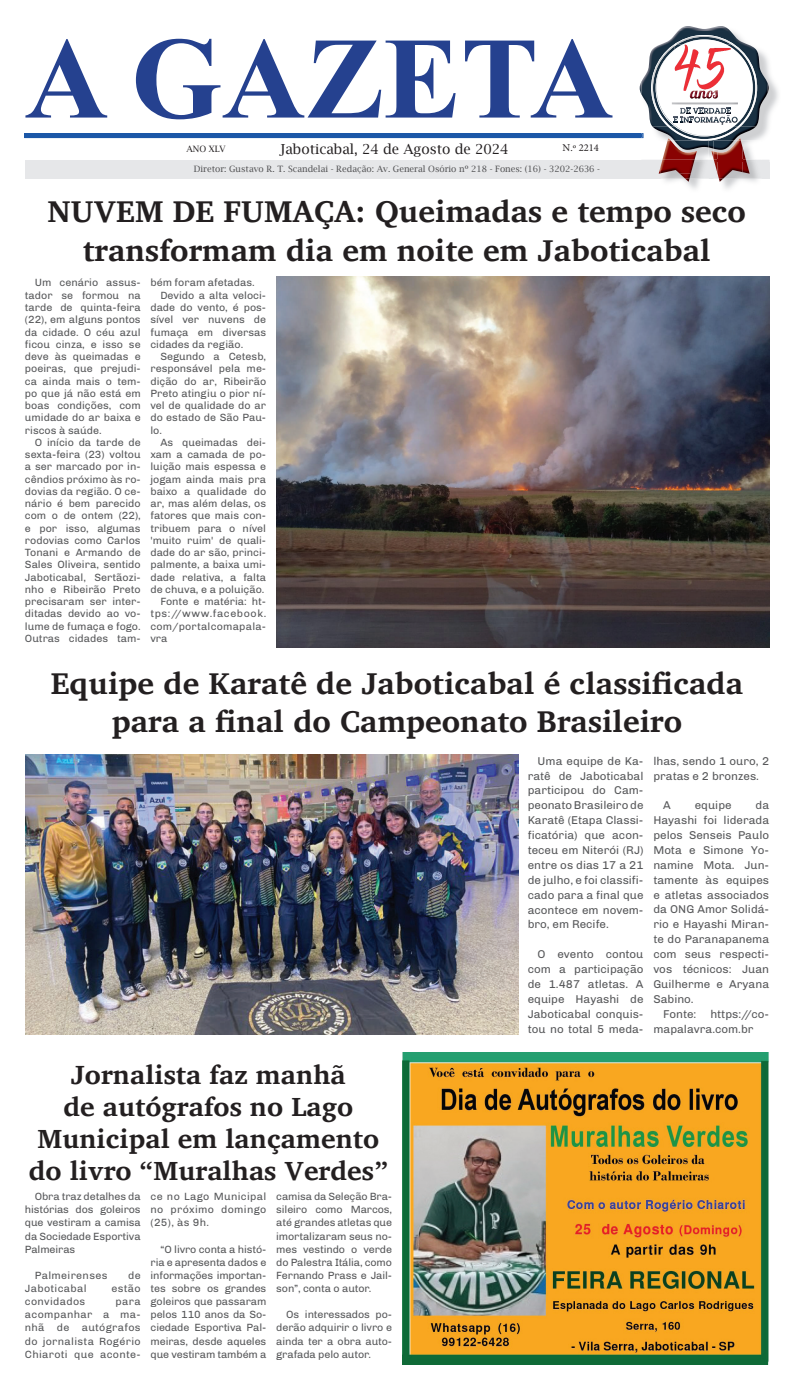
<style>
.page{position:relative;width:794px;height:1389px;background:#fff}
.page>*{position:absolute;margin:0;border:0;box-sizing:border-box;transform-origin:0 0}
.t1{font:700 30.71px/38.5px "Charis SIL";color:#231f20;text-align:center}
.t2{font:700 26.86px/32px "Charis SIL";color:#231f20;text-align:center}
.t3{font:13.83px "Lucida Bright";color:#231f20}
.t4{font:11.38px/14.9px "Chivo";color:#57585a;text-align:justify}
.t5{font:10.5px/12.2px "Chivo";color:#57585a;text-align:justify}
.t6{font:10.5px "Chivo";letter-spacing:.03em;color:#57585a}
.t7{font:10.5px "Chivo";letter-spacing:.055em;color:#57585a}
.t8{font:10.5px "Chivo";letter-spacing:.02em;color:#57585a}
.t9{font:10.5px "Minion Pro";color:#231f20}
.t10{font:8.75px "Lucida Bright";color:#505052}
.t11{font:8.75px "Lucida Bright";color:#231f20}
</style>
<div class="page">
<div style="left:25px;top:160px;width:744px;height:18px;background:#e6e7e9"></div>
<svg style="left:25px;top:39px;width:587px;height:80px"></svg>
<img style="left:641px;top:30px;width:138px;height:132px">
<div style="left:24px;top:133px;width:619px;height:5px;background:#1b57a7"></div>
<img style="left:641px;top:30px;width:37px;height:1px">
<img style="left:641px;top:160px;width:128px;height:2px">
<img style="left:682px;top:26px;width:44px;height:2px">
<img style="left:678px;top:28px;width:52px;height:3px">
<img style="left:652px;top:83px;width:116px;height:66px">
<svg style="left:639px;top:83px;width:2px;height:11px"></svg>
<img style="left:641px;top:31px;width:126px;height:95px">
<img style="left:651px;top:35px;width:63px;height:63px">
<img style="left:667px;top:126px;width:73px;height:14px">
<img style="left:652px;top:36px;width:104px;height:90px">
<img style="left:655px;top:39px;width:42px;height:56px">
<svg style="left:752px;top:78px;width:5px;height:20px"></svg>
<img style="left:674px;top:126px;width:60px;height:10px">
<img style="left:656px;top:40px;width:96px;height:86px">
<img style="left:697px;top:142px;width:11px;height:8px">
<svg style="left:694px;top:136px;width:20px;height:6px"></svg>
<img style="left:661px;top:141px;width:1px;height:19px">
<svg style="left:658px;top:160px;width:3px;height:14px"></svg>
<img style="left:661px;top:160px;width:18px;height:14px">
<img style="left:662px;top:141px;width:35px;height:19px">
<img style="left:722px;top:141px;width:39px;height:48px">
<img style="left:713px;top:141px;width:4px;height:9px">
<svg style="left:742px;top:148px;width:7px;height:26px"></svg>
<svg style="left:679px;top:151px;width:44px;height:31px"></svg>
<img style="left:717px;top:141px;width:25px;height:37px">
<div style="left:656px;top:39px;width:96px;height:97px;background:#fff;border-radius:50%"></div>
<img style="left:690px;top:91px;width:28px;height:8px">
<svg style="left:673px;top:108px;width:64px;height:17px"></svg>
<img style="left:674px;top:44px;width:57px;height:47px">
<svg style="left:692px;top:90px;width:26px;height:1px"></svg>
<img style="left:402px;top:1052px;width:367px;height:312px">
<img style="left:276px;top:277px;width:493px;height:371px">
<img style="left:25px;top:754px;width:493px;height:281px">
<p class="t11" style="left:186px;top:144px;width:41px">ANO XLV</p>
<h3 class="t3" style="left:280px;top:141px;width:230px">Jaboticabal, 24 de Agosto de 2024</h3>
<p class="t9" style="left:562px;top:140px;width:38px">N.º 2214</p>
<p class="t10" style="left:194px;top:164px;width:408px">Diretor: Gustavo R. T. Scandelai - Redação: Av. General Osório nº 218 - Fones: (16) - 3202-2636 -</p>
<h1 class="t1" style="left:47px;top:192px;width:700px">NUVEM DE FUMAÇA: Queimadas e tempo seco transformam dia em noite em Jaboticabal</h1>
<p class="t5" style="left:25px;top:276px;width:117px;text-indent:10px">Um cenário assus&shy;tador se formou na tarde de quinta-feira (22), em alguns pontos da cidade. O céu azul ficou cinza, e isso se deve às queimadas e poeiras, que prejudi&shy;ca ainda mais o tem&shy;po que já não está em boas condições, com umidade do ar baixa e riscos à saúde.</p>
<p class="t5" style="left:25px;top:435px;width:117px;text-indent:10px">O início da tarde de sexta-feira (23) voltou a ser marcado por in&shy;cêndios próximo às ro&shy;dovias da região. O ce&shy;nário é bem parecido com o de ontem (22), e por isso, algumas rodovias como Carlos Tonani e Armando de Sales Oliveira, sentido Jaboticabal, Sertãozi&shy;nho e Ribeirão Preto precisaram ser inter&shy;ditadas devido ao vo&shy;lume de fumaça e fogo.<br>Outras cidades tam-</p>
<p class="t5" style="left:150px;top:276px;width:106px">bém foram afetadas.</p>
<p class="t5" style="left:160px;top:288px;width:107px">Devido a alta veloci-</p>
<p class="t5" style="left:150px;top:301px;width:117px">dade do vento, é pos-</p>
<p class="t5" style="left:150px;top:313px;width:117px">sível ver nuvens de</p>
<p class="t5" style="left:150px;top:325px;width:117px">fumaça em diversas</p>
<p class="t5" style="left:150px;top:337px;width:94px">cidades da região.</p>
<p class="t5" style="left:160px;top:350px;width:107px">Segundo a Cetesb,</p>
<p class="t5" style="left:150px;top:362px;width:117px">responsável pela me-</p>
<p class="t5" style="left:150px;top:374px;width:117px">dição do ar, Ribeirão</p>
<p class="t5" style="left:150px;top:386px;width:117px">Preto atingiu o pior ní-</p>
<p class="t5" style="left:150px;top:399px;width:117px">vel de qualidade do ar</p>
<p class="t5" style="left:150px;top:411px;width:117px">do estado de São Pau-</p>
<p class="t5" style="left:150px;top:423px;width:13px">lo.</p>
<p class="t5" style="left:160px;top:435px;width:107px">As queimadas dei-</p>
<p class="t5" style="left:150px;top:448px;width:117px">xam a camada de po-</p>
<p class="t5" style="left:150px;top:460px;width:117px">luição mais espessa e</p>
<p class="t5" style="left:150px;top:472px;width:117px">jogam ainda mais pra</p>
<p class="t5" style="left:150px;top:484px;width:117px">baixo a qualidade do</p>
<p class="t5" style="left:150px;top:497px;width:117px">ar, mas além delas, os</p>
<p class="t5" style="left:150px;top:509px;width:117px">fatores que mais con-</p>
<p class="t5" style="left:150px;top:521px;width:117px">tribuem para o nível</p>
<p class="t5" style="left:150px;top:533px;width:117px">'muito ruim' de quali-</p>
<p class="t5" style="left:150px;top:546px;width:117px">dade do ar são, princi-</p>
<p class="t5" style="left:150px;top:558px;width:117px">palmente, a baixa umi-</p>
<p class="t5" style="left:150px;top:570px;width:117px">dade relativa, a falta</p>
<p class="t5" style="left:150px;top:582px;width:116px">de chuva, e a poluição.</p>
<p class="t5" style="left:160px;top:595px;width:107px">Fonte e matéria: ht-</p>
<p class="t7" style="left:150px;top:606px;width:117px">tps://www.facebook.</p>
<p class="t8" style="left:150px;top:618px;width:117px">com/portalcomapala-</p>
<p class="t5" style="left:150px;top:631px;width:19px">vra</p>
<h1 class="t1" style="left:51px;top:664px;width:694px">Equipe de Karatê de Jaboticabal é classificada para a final do Campeonato Brasileiro</h1>
<h2 class="t2" style="left:29px;top:1059px;width:360px">Jornalista faz manhã<br>de autógrafos no Lago<br>Municipal em lançamento do livro “Muralhas Verdes”</h2>
<p class="t5" style="left:25px;top:1189px;width:117px;line-height:13.1px;text-indent:10px">Obra traz detalhes da histórias dos goleiros que vestiram a camisa da Sociedade Esportiva Palmeiras</p>
<p class="t6" style="left:35px;top:1267px;width:74px">Palmeirenses</p>
<p class="t5" style="left:128px;top:1269px;width:14px">de</p>
<p class="t6" style="left:25px;top:1281px;width:63px">Jaboticabal</p>
<p class="t5" style="left:111px;top:1282px;width:31px">estão</p>
<p class="t6" style="left:25px;top:1294px;width:62px">convidados</p>
<p class="t5" style="left:151px;top:1189px;width:117px;line-height:13.1px">ce no Lago Municipal no próximo domingo (25), às 9h.</p>
<p class="t5" style="left:151px;top:1242px;width:117px;line-height:13.1px;text-indent:10px">“O livro conta a histó&shy;ria e apresenta dados e informações importan&shy;tes sobre os grandes goleiros que passaram pelos 110 anos da So&shy;ciedade Esportiva Pal&shy;meiras, desde aqueles que vestiram também a</p>
<p class="t5" style="left:276px;top:1189px;width:117px;line-height:13.1px">camisa da Seleção Bra&shy;sileiro como Marcos, até grandes atletas que imortalizaram seus no&shy;mes vestindo o verde do Palestra Itália, como Fernando Prass e Jail&shy;son”, conta o autor.</p>
<p class="t5" style="left:276px;top:1307px;width:117px;line-height:13.1px;text-indent:10px">Os interessados po&shy;derão adquirir o livro e ainda ter a obra auto&shy;grafada pelo autor.</p>
<p class="t5" style="left:25px;top:1294px;width:117px;line-height:13.1px;text-indent:91px">para acompanhar a ma&shy;nhã de autógrafos do jornalista Rogério Chiaroti que aconte-</p>
<p class="t4" style="left:528px;top:753px;width:117px;text-indent:10px">Uma equipe de Ka&shy;ratê de Jaboticabal participou do Cam&shy;peonato Brasileiro de Karatê (Etapa Classi&shy;ficatória) que acon&shy;teceu em Niterói (RJ) entre os dias 17 a 21 de julho, e foi classifi&shy;cado para a final que acontece em novem&shy;bro, em Recife.</p>
<p class="t4" style="left:528px;top:946px;width:117px;text-indent:10px">O evento contou com a participação de 1.487 atletas. A equipe Hayashi de Jaboticabal conquis&shy;tou no total 5 meda-</p>
<p class="t4" style="left:653px;top:753px;width:117px">lhas, sendo 1 ouro, 2 pratas e 2 bronzes.</p>
<p class="t4" style="left:663px;top:797px;width:9px">A</p>
<p class="t4" style="left:695px;top:797px;width:38px">equipe</p>
<p class="t4" style="left:653px;top:797px;width:117px;text-indent:102px">da Hayashi foi liderada pelos Senseis Paulo Mota e Simone Yo&shy;namine Mota. Jun&shy;tamente às equipes e atletas associados da ONG Amor Solidá&shy;rio e Hayashi Miran&shy;te do Paranapanema com seus respecti&shy;vos técnicos: Juan Guilherme e Aryana Sabino.</p>
<p class="t4" style="left:653px;top:1006px;width:117px;text-indent:10px">Fonte: https://co&shy;mapalavra.com.br</p>
</div>
